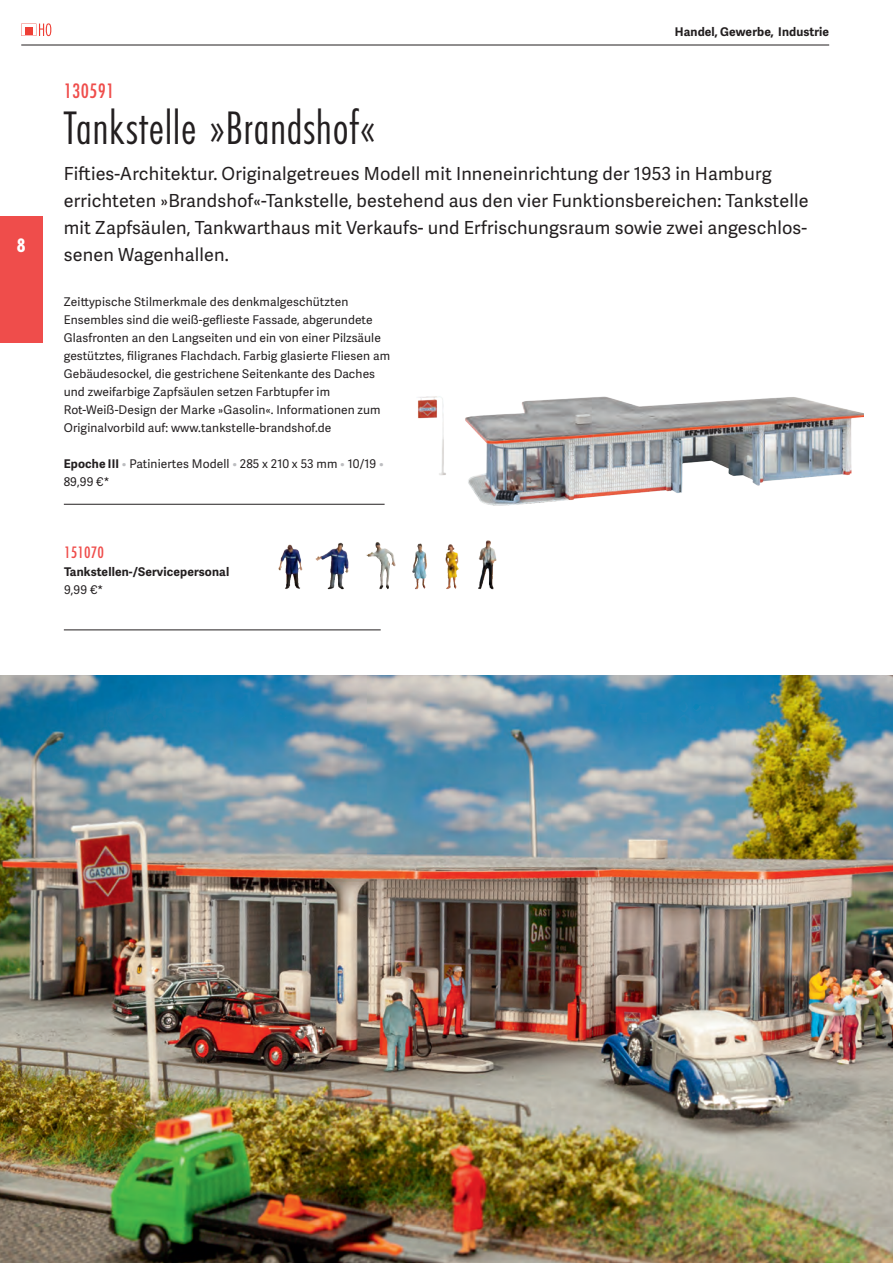
<style>
.page{position:relative;width:893px;height:1263px;background:#fff}
.page>*{position:absolute;margin:0;border:0;box-sizing:border-box;transform-origin:0 0}
.t1{font:48.75px "Futura EF Light Con";letter-spacing:.01em;color:#231f20}
.t2{font:21.75px "Futura EF Medium Con";letter-spacing:.01em;color:#ef4d4b}
.t3{font:20.25px "Futura EF Bold Con";color:#fff}
.t4{font:18px/27px "Adelle Sans";letter-spacing:.01em;color:#231f20}
.t5{font:17.25px "Futura EF Medium Con";letter-spacing:.01em;color:#ef4d4b}
.t6{font:12px/18px "Adelle Sans";letter-spacing:.01em;color:#231f20}
.t7{font:700 12px "Adelle Sans";letter-spacing:.01em;color:#231f20}
.s1{font-weight:700}
.s2{color:#bcbdc0}
</style>
<div class="page">
<hr style="left:21px;top:45px;width:808px;height:1px;background:#231f20">
<svg style="left:21px;top:23px;width:30px;height:13px"></svg>
<hr style="left:64px;top:504px;width:321px;height:1px;background:#231f20">
<hr style="left:64px;top:630px;width:317px;height:1px;background:#231f20">
<img style="left:0;top:675px;width:893px;height:588px">
<img style="left:417px;top:396px;width:447px;height:110px">
<img style="left:278px;top:540px;width:219px;height:50px">
<div style="left:0;top:216px;width:43px;height:126px;background:#ef4d4b"></div>
<h3 class="t3" style="left:17px;top:234px;width:10px">8</h3>
<h2 class="t2" style="left:64px;top:79px;width:52px">130591</h2>
<p class="t7" style="left:675px;top:23px;width:156px">Handel, Gewerbe, Industrie</p>
<h1 class="t1" style="left:64px;top:101px;width:313px">Tankstelle »Brandshof«</h1>
<p class="t4" style="left:64px;top:160px;width:746px">Fifties-Architektur. Originalgetreues Modell mit Inneneinrichtung der 1953 in Hamburg errichteten »Brandshof«-Tankstelle, bestehend aus den vier Funktionsbereichen: Tankstelle mit Zapfsäulen, Tankwarthaus mit Verkaufs- und Erfrischungsraum sowie zwei angeschlos&shy;senen Wagenhallen.</p>
<p class="t6" style="left:64px;top:292px;width:328px">Zeittypische Stilmerkmale des denkmalgeschützten Ensembles sind die weiß-geflieste Fassade, abgerundete Glasfronten an den Langseiten und ein von einer Pilzsäule gestütztes, filigranes Flachdach. Farbig glasierte Fliesen am Gebäudesockel, die gestrichene Seitenkante des Daches und zweifarbige Zapfsäulen setzen Farbtupfer im Rot-Weiß-Design der Marke »Gasolin«. Informationen zum Originalvorbild auf: www.tankstelle-brandshof.de</p>
<p class="t6" style="left:64px;top:454px;width:321px"><span class="s1">Epoche III</span> <span class="s2">•</span> Patiniertes Modell <span class="s2">•</span> 285 x 210 x 53 mm <span class="s2">•</span> 10/19 <span class="s2">•<br></span>89,99 €*</p>
<h3 class="t5" style="left:64px;top:543px;width:42px">151070</h3>
<p class="t7" style="left:64px;top:563px;width:167px">Tankstellen-/Servicepersonal</p>
<p class="t6" style="left:64px;top:580px;width:41px">9,99 €*</p>
</div>
